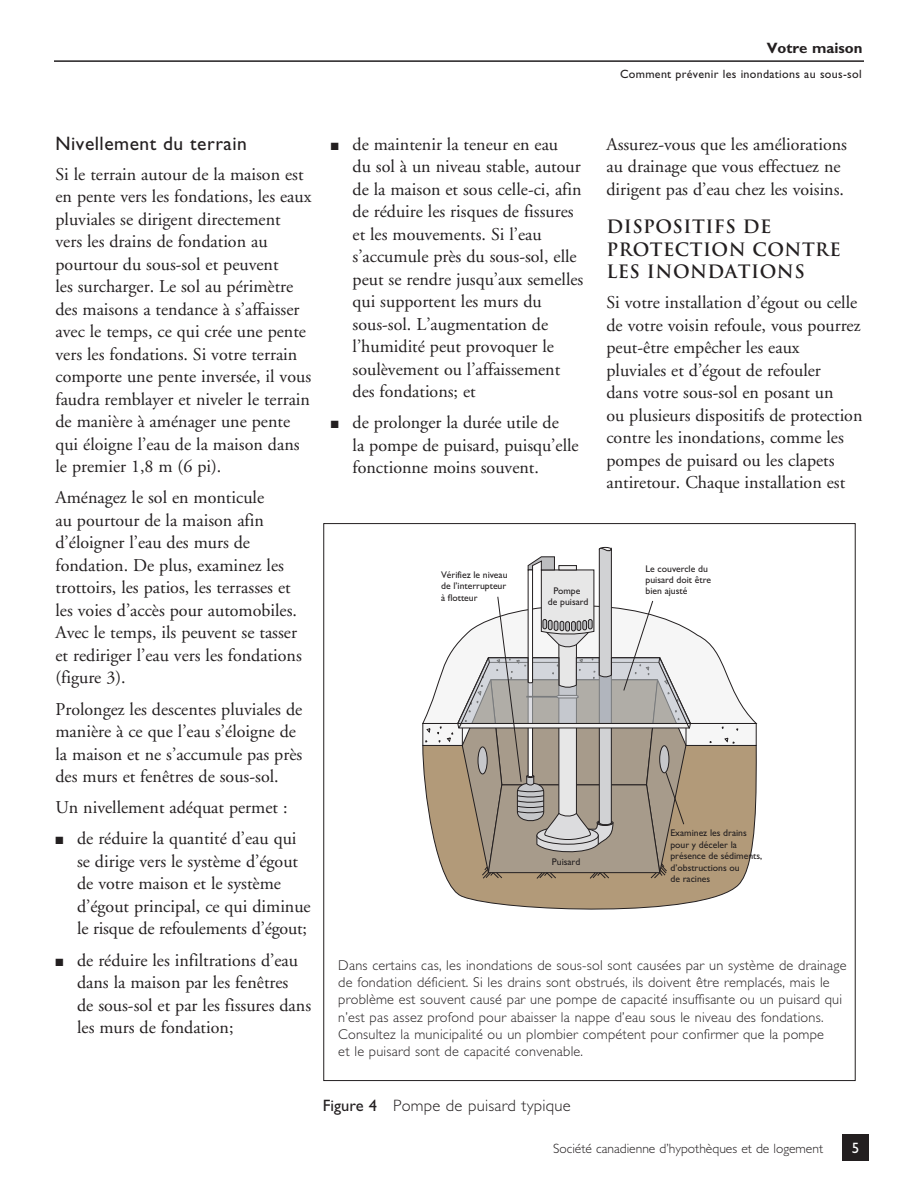
<style>
.page{position:relative;width:918px;height:1188px;background:#fff}
.page>*{position:absolute;margin:0;border:0;box-sizing:border-box;transform-origin:0 0}
.t1{font:19.5px "Gill Sans Std";letter-spacing:.025em;color:#231f20}
.t2{font:18px/22.5px "Adobe Garamond";color:#231f20}
.t3{font:700 18px/22.5px "Trajan Pro";letter-spacing:.025em;color:#231f20}
.t4{font:300 16.5px "Gill Sans Std";letter-spacing:.015em;color:#231f20}
.t5{font:700 15px "Gill Sans Std";color:#231f20}
.t6{font:15px "Gill Sans Std";color:#fff}
.t7{font:300 14.25px/17.1px "Gill Sans Std";letter-spacing:.015em;color:#231f20}
.t8{font:300 13.5px "Gill Sans Std";color:#231f20}
.t9{font:12px "Gill Sans Std";letter-spacing:.025em;color:#231f20}
.t10{font:9.75px/11.7px "Gill Sans";color:#231f20}
.s1{font-weight:400}
</style>
<div class="page">
<hr style="left:54px;top:60px;width:810px;height:2px;background:#231f20">
<div style="left:842px;top:1134px;width:27px;height:27px;background:#231f20"></div>
<svg style="left:446px;top:879px;width:297px;height:31px"></svg>
<svg style="left:423px;top:546px;width:334px;height:333px"></svg>
<p class="t5" style="left:767px;top:43px;width:97px">Votre maison</p>
<p class="t9" style="left:620px;top:69px;width:243px">Comment prévenir les inondations au sous-sol</p>
<p class="t1" style="left:56px;top:136px;width:193px">Nivellement du terrain</p>
<p class="t2" style="left:56px;top:165px;width:258px">Si le terrain autour de la maison est en pente vers les fondations, les eaux pluviales se dirigent directement vers les drains de fondation au pourtour du sous-sol et peuvent<br>les surcharger. Le sol au périmètre des maisons a tendance à s’affaisser avec le temps, ce qui crée une pente vers les fondations. Si votre terrain comporte une pente inversée, il vous faudra remblayer et niveler le terrain de manière à aménager une pente qui éloigne l’eau de la maison dans le premier 1,8 m (6 pi).</p>
<p class="t2" style="left:56px;top:488px;width:248px">Aménagez le sol en monticule<br>au pourtour de la maison afin d’éloigner l’eau des murs de fondation. De plus, examinez les trottoirs, les patios, les terrasses et les voies d’accès pour automobiles.<br>Avec le temps, ils peuvent se tasser et rediriger l’eau vers les fondations (figure 3).</p>
<p class="t2" style="left:56px;top:699px;width:248px">Prolongez les descentes pluviales de manière à ce que l’eau s’éloigne de la maison et ne s’accumule pas près des murs et fenêtres de sous-sol.</p>
<p class="t2" style="left:77px;top:794px;width:221px;line-height:31.2px;text-indent:-22px">Un nivellement adéquat permet : de réduire la quantité d’eau qui</p>
<p class="t2" style="left:77px;top:852px;width:235px">se dirige vers le système d’égout de votre maison et le système d’égout principal, ce qui diminue le risque de refoulements d’égout;</p>
<p class="t2" style="left:77px;top:950px;width:236px">de réduire les infiltrations d’eau dans la maison par les fenêtres<br>de sous-sol et par les fissures dans les murs de fondation;</p>
<p class="t2" style="left:353px;top:134px;width:232px">de maintenir la teneur en eau<br>du sol à un niveau stable, autour de la maison et sous celle-ci, afin de réduire les risques de fissures et les mouvements. Si l’eau s’accumule près du sous-sol, elle peut se rendre jusqu’aux semelles qui supportent les murs du sous-sol. L’augmentation de l’humidité peut provoquer le soulèvement ou l’affaissement des fondations; et</p>
<p class="t2" style="left:353px;top:413px;width:228px">de prolonger la durée utile de<br>la pompe de puisard, puisqu’elle fonctionne moins souvent.</p>
<p class="t2" style="left:606px;top:134px;width:242px">Assurez-vous que les améliorations au drainage que vous effectuez ne dirigent pas d’eau chez les voisins.</p>
<p class="t3" style="left:606px;top:216px;width:236px">DISPOSITIFS DE<br>PROTECTION CONTRE<br>LES INONDATIONS</p>
<p class="t2" style="left:606px;top:293px;width:258px">Si votre installation d’égout ou celle de votre voisin refoule, vous pourrez peut-être empêcher les eaux pluviales et d’égout de refouler<br>dans votre sous-sol en posant un<br>ou plusieurs dispositifs de protection contre les inondations, comme les pompes de puisard ou les clapets antiretour. Chaque installation est</p>
<p class="t10" style="left:441px;top:569px;width:68px">Vérifiez le niveau de l’interrupteur à flotteur</p>
<p class="t10" style="left:646px;top:565px;width:67px;line-height:10.8px">Le couvercle du puisard doit être</p>
<p class="t10" style="left:553px;top:586px;width:29px">Pompe</p>
<p class="t10" style="left:646px;top:586px;width:43px">bien ajusté</p>
<p class="t10" style="left:548px;top:597px;width:42px">de puisard</p>
<p class="t10" style="left:552px;top:857px;width:30px">Puisard</p>
<p class="t10" style="left:670px;top:828px;width:93px">Examinez les drains pour y déceler la présence de sédiments, d’obstructions ou<br>de racines</p>
<p class="t7" style="left:338px;top:958px;width:510px">Dans certains cas, les inondations de sous-sol sont causées par un système de drainage de fondation déficient. Si les drains sont obstrués, ils doivent être remplacés, mais le problème est souvent causé par une pompe de capacité insuffisante ou un puisard qui n’est pas assez profond pour abaisser la nappe d’eau sous le niveau des fondations.<br>Consultez la municipalité ou un plombier compétent pour confirmer que la pompe<br>et le puisard sont de capacité convenable.</p>
<p class="t4" style="left:323px;top:1099px;width:249px"><span class="s1">Figure 4</span> Pompe de puisard typique</p>
<p class="t8" style="left:553px;top:1143px;width:272px">Société canadienne d’hypothèques et de logement</p>
<p class="t6" style="left:852px;top:1142px;width:9px">5</p>
</div>
